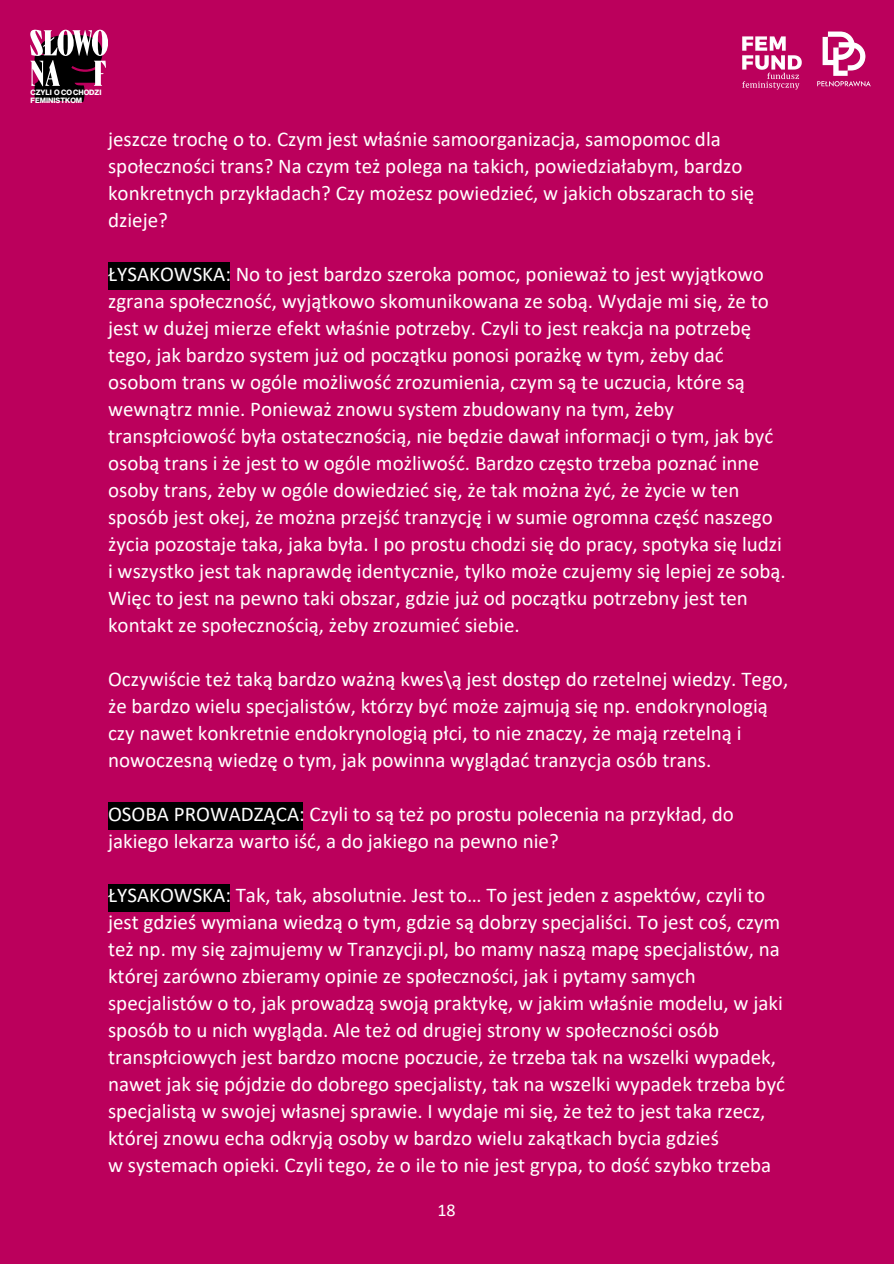
<style>
.page{position:relative;width:894px;height:1264px;background:#fff}
.page>*{position:absolute;margin:0;border:0;box-sizing:border-box;transform-origin:0 0}
.t1{font:21px/27px "Calibri";color:#fff}
.t2{font:18px "Calibri";color:#fff}
.t3{font:700 7.5px "Neue Haas Display";color:#fff}
</style>
<div class="page">
<div style="left:0;top:0;width:893px;height:1263px;background:#bb005c"></div>
<div style="left:108px;top:803px;width:195px;height:27px;background:#000"></div>
<div style="left:108px;top:263px;width:121px;height:27px;background:#000"></div>
<div style="left:108px;top:884px;width:121px;height:27px;background:#000"></div>
<svg style="left:30px;top:30px;width:78px;height:72px"></svg>
<img style="left:817px;top:31px;width:54px;height:56px">
<img style="left:742px;top:36px;width:60px;height:54px">
<p class="t3" style="left:30px;top:89px;width:72px">CZYLI O CO CHODZI</p>
<h1 class="t3" style="left:30px;top:97px;width:53px">FEMINISTKOM</h1>
<p class="t1" style="left:108px;top:127px;width:647px">jeszcze trochę o to. Czym jest właśnie samoorganizacja, samopomoc dla społeczności trans? Na czym też polega na takich, powiedziałabym, bardzo konkretnych przykładach? Czy możesz powiedzieć, w jakich obszarach to się dzieje?</p>
<p class="t1" style="left:108px;top:262px;width:679px">ŁYSAKOWSKA: No to jest bardzo szeroka pomoc, ponieważ to jest wyjątkowo zgrana społeczność, wyjątkowo skomunikowana ze sobą. Wydaje mi się, że to jest w dużej mierze efekt właśnie potrzeby. Czyli to jest reakcja na potrzebę tego, jak bardzo system już od początku ponosi porażkę w tym, żeby dać osobom trans w ogóle możliwość zrozumienia, czym są te uczucia, które są wewnątrz mnie. Ponieważ znowu system zbudowany na tym, żeby transpłciowość była ostatecznością, nie będzie dawał informacji o tym, jak być osobą trans i że jest to w ogóle możliwość. Bardzo często trzeba poznać inne osoby trans, żeby w ogóle dowiedzieć się, że tak można żyć, że życie w ten sposób jest okej, że można przejść tranzycję i w sumie ogromna część naszego życia pozostaje taka, jaka była. I po prostu chodzi się do pracy, spotyka się ludzi i wszystko jest tak naprawdę identycznie, tylko może czujemy się lepiej ze sobą.<br>Więc to jest na pewno taki obszar, gdzie już od początku potrzebny jest ten kontakt ze społecznością, żeby zrozumieć siebie.</p>
<p class="t1" style="left:108px;top:667px;width:681px">Oczywiście też taką bardzo ważną kwes\ą jest dostęp do rzetelnej wiedzy. Tego, że bardzo wielu specjalistów, którzy być może zajmują się np. endokrynologią czy nawet konkretnie endokrynologią płci, to nie znaczy, że mają rzetelną i nowoczesną wiedzę o tym, jak powinna wyglądać tranzycja osób trans.</p>
<p class="t1" style="left:108px;top:802px;width:627px">OSOBA PROWADZĄCA: Czyli to są też po prostu polecenia na przykład, do jakiego lekarza warto iść, a do jakiego na pewno nie?</p>
<p class="t1" style="left:108px;top:883px;width:678px">ŁYSAKOWSKA: Tak, tak, absolutnie. Jest to… To jest jeden z aspektów, czyli to jest gdzieś wymiana wiedzą o tym, gdzie są dobrzy specjaliści. To jest coś, czym też np. my się zajmujemy w Tranzycji.pl, bo mamy naszą mapę specjalistów, na której zarówno zbieramy opinie ze społeczności, jak i pytamy samych specjalistów o to, jak prowadzą swoją praktykę, w jakim właśnie modelu, w jaki sposób to u nich wygląda. Ale też od drugiej strony w społeczności osób transpłciowych jest bardzo mocne poczucie, że trzeba tak na wszelki wypadek, nawet jak się pójdzie do dobrego specjalisty, tak na wszelki wypadek trzeba być specjalistą w swojej własnej sprawie. I wydaje mi się, że też to jest taka rzecz, której znowu echa odkryją osoby w bardzo wielu zakątkach bycia gdzieś<br>w systemach opieki. Czyli tego, że o ile to nie jest grypa, to dość szybko trzeba</p>
<p class="t2" style="left:437px;top:1202px;width:20px">18</p>
</div>
